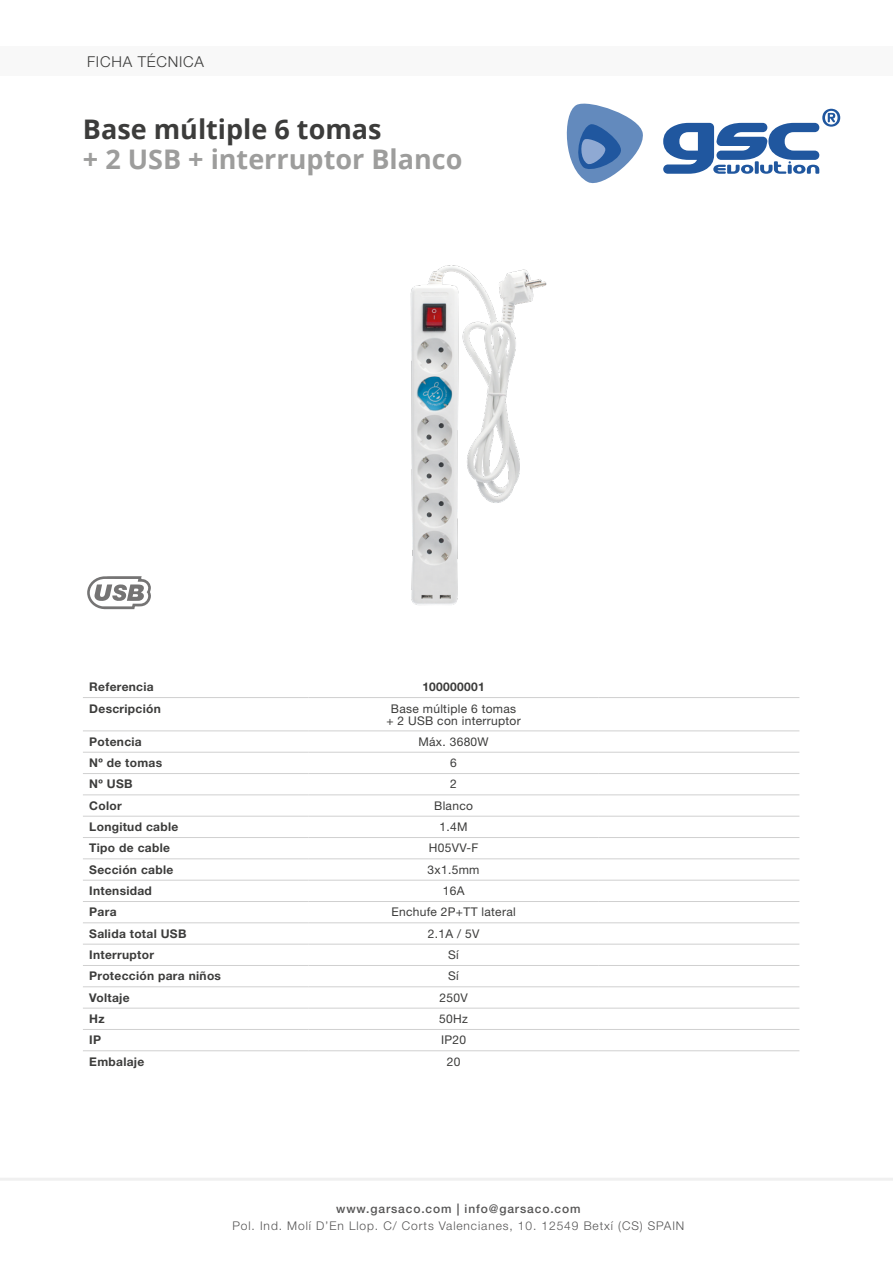
<style>
.page{position:relative;width:893px;height:1263px;background:#fff}
.page>*{position:absolute;margin:0;border:0;box-sizing:border-box;transform-origin:0 0}
.t1{font:700 27px "Open Sans";color:#9d9d9c}
.t2{font:700 27px "Open Sans";color:#3c3c3b}
.t3{font:300 15px "Helvetica Neue LT Std";letter-spacing:.05em;color:#3c3c3b}
.t4{font:700 12px "Helvetica Neue LT Std";letter-spacing:.025em;color:#3c3c3b}
.t5{font:12px/12px "Helvetica Neue LT Std";letter-spacing:.025em;color:#3c3c3b;text-align:center}
.t6{font:300 12px "Helvetica Neue LT Std";letter-spacing:.075em;color:#565555}
.t7{font:500 12px "Helvetica Neue LT Std";letter-spacing:.075em;color:#565555}
</style>
<div class="page">
<svg style="left:663px;top:109px;width:177px;height:65px"></svg>
<svg style="left:566px;top:103px;width:77px;height:81px"></svg>
<hr style="left:0;top:1178px;width:893px;height:3px;background:#f0f0f0">
<div style="left:0;top:47px;width:893px;height:29px;background:#f8f8f8"></div>
<hr style="left:83px;top:730px;width:225px;height:1px;background:#d0d0d0">
<hr style="left:308px;top:730px;width:291px;height:1px;background:#d0d0d0">
<hr style="left:599px;top:730px;width:200px;height:1px;background:#d0d0d0">
<hr style="left:83px;top:752px;width:225px;height:1px;background:#d0d0d0">
<hr style="left:308px;top:752px;width:291px;height:1px;background:#d0d0d0">
<hr style="left:599px;top:752px;width:200px;height:1px;background:#d0d0d0">
<hr style="left:83px;top:773px;width:225px;height:1px;background:#d0d0d0">
<hr style="left:308px;top:773px;width:291px;height:1px;background:#d0d0d0">
<hr style="left:599px;top:773px;width:200px;height:1px;background:#d0d0d0">
<hr style="left:83px;top:794px;width:225px;height:1px;background:#d0d0d0">
<hr style="left:308px;top:794px;width:291px;height:1px;background:#d0d0d0">
<hr style="left:599px;top:794px;width:200px;height:1px;background:#d0d0d0">
<hr style="left:83px;top:816px;width:225px;height:1px;background:#d0d0d0">
<hr style="left:308px;top:816px;width:291px;height:1px;background:#d0d0d0">
<hr style="left:599px;top:816px;width:200px;height:1px;background:#d0d0d0">
<hr style="left:83px;top:837px;width:225px;height:1px;background:#d0d0d0">
<hr style="left:308px;top:837px;width:291px;height:1px;background:#d0d0d0">
<hr style="left:599px;top:837px;width:200px;height:1px;background:#d0d0d0">
<hr style="left:83px;top:858px;width:225px;height:1px;background:#d0d0d0">
<hr style="left:308px;top:858px;width:291px;height:1px;background:#d0d0d0">
<hr style="left:599px;top:858px;width:200px;height:1px;background:#d0d0d0">
<hr style="left:83px;top:880px;width:225px;height:1px;background:#d0d0d0">
<hr style="left:308px;top:880px;width:291px;height:1px;background:#d0d0d0">
<hr style="left:599px;top:880px;width:200px;height:1px;background:#d0d0d0">
<hr style="left:83px;top:901px;width:225px;height:1px;background:#d0d0d0">
<hr style="left:308px;top:901px;width:291px;height:1px;background:#d0d0d0">
<hr style="left:599px;top:901px;width:200px;height:1px;background:#d0d0d0">
<hr style="left:83px;top:922px;width:225px;height:1px;background:#d0d0d0">
<hr style="left:308px;top:922px;width:291px;height:1px;background:#d0d0d0">
<hr style="left:599px;top:922px;width:200px;height:1px;background:#d0d0d0">
<hr style="left:83px;top:944px;width:225px;height:1px;background:#d0d0d0">
<hr style="left:308px;top:944px;width:291px;height:1px;background:#d0d0d0">
<hr style="left:599px;top:944px;width:200px;height:1px;background:#d0d0d0">
<hr style="left:83px;top:965px;width:225px;height:1px;background:#d0d0d0">
<hr style="left:308px;top:965px;width:291px;height:1px;background:#d0d0d0">
<hr style="left:599px;top:965px;width:200px;height:1px;background:#d0d0d0">
<hr style="left:83px;top:986px;width:225px;height:1px;background:#d0d0d0">
<hr style="left:308px;top:986px;width:291px;height:1px;background:#d0d0d0">
<hr style="left:599px;top:986px;width:200px;height:1px;background:#d0d0d0">
<hr style="left:83px;top:1008px;width:225px;height:1px;background:#d0d0d0">
<hr style="left:308px;top:1008px;width:291px;height:1px;background:#d0d0d0">
<hr style="left:599px;top:1008px;width:200px;height:1px;background:#d0d0d0">
<hr style="left:83px;top:1029px;width:225px;height:1px;background:#d0d0d0">
<hr style="left:308px;top:1029px;width:291px;height:1px;background:#d0d0d0">
<hr style="left:599px;top:1029px;width:200px;height:1px;background:#d0d0d0">
<hr style="left:83px;top:1050px;width:225px;height:1px;background:#d0d0d0">
<hr style="left:308px;top:1050px;width:291px;height:1px;background:#d0d0d0">
<hr style="left:599px;top:1050px;width:200px;height:1px;background:#d0d0d0">
<hr style="left:83px;top:697px;width:225px;height:1px;background:#d0d0d0">
<hr style="left:308px;top:697px;width:291px;height:1px;background:#d0d0d0">
<hr style="left:599px;top:697px;width:200px;height:1px;background:#d0d0d0">
<svg style="left:87px;top:576px;width:64px;height:33px"></svg>
<img style="left:410px;top:265px;width:137px;height:340px">
<p class="t3" style="left:87px;top:52px;width:118px">FICHA TÉCNICA</p>
<h1 class="t2" style="left:83px;top:110px;width:300px">Base múltiple 6 tomas</h1>
<h1 class="t1" style="left:83px;top:140px;width:381px">+ 2 USB + interruptor Blanco</h1>
<p class="t4" style="left:89px;top:679px;width:66px">Referencia</p>
<p class="t4" style="left:422px;top:679px;width:64px">100000001</p>
<p class="t4" style="left:89px;top:701px;width:73px">Descripción</p>
<p class="t5" style="left:386px;top:702px;width:136px">Base múltiple 6 tomas + 2 USB con interruptor</p>
<p class="t4" style="left:89px;top:734px;width:54px">Potencia</p>
<p class="t5" style="left:418px;top:735px;width:72px">Máx. 3680W</p>
<p class="t4" style="left:89px;top:755px;width:74px">Nº de tomas</p>
<p class="t5" style="left:450px;top:757px;width:8px">6</p>
<p class="t4" style="left:89px;top:777px;width:45px">Nº USB</p>
<p class="t5" style="left:450px;top:778px;width:8px">2</p>
<p class="t4" style="left:89px;top:798px;width:34px">Color</p>
<p class="t5" style="left:434px;top:799px;width:40px">Blanco</p>
<p class="t4" style="left:89px;top:819px;width:90px">Longitud cable</p>
<p class="t5" style="left:440px;top:821px;width:30px">1.4M</p>
<p class="t4" style="left:89px;top:841px;width:82px">Tipo de cable</p>
<p class="t5" style="left:429px;top:842px;width:51px">H05VV-F</p>
<p class="t4" style="left:89px;top:862px;width:86px">Sección cable</p>
<p class="t5" style="left:428px;top:863px;width:53px">3x1.5mm</p>
<p class="t4" style="left:89px;top:883px;width:64px">Intensidad</p>
<p class="t5" style="left:443px;top:885px;width:23px">16A</p>
<p class="t4" style="left:89px;top:905px;width:29px">Para</p>
<p class="t5" style="left:391px;top:906px;width:126px">Enchufe 2P+TT lateral</p>
<p class="t4" style="left:89px;top:926px;width:99px">Salida total USB</p>
<p class="t5" style="left:428px;top:927px;width:53px">2.1A / 5V</p>
<p class="t4" style="left:89px;top:947px;width:66px">Interruptor</p>
<p class="t5" style="left:448px;top:949px;width:12px">Sí</p>
<p class="t4" style="left:89px;top:969px;width:133px">Protección para niños</p>
<p class="t5" style="left:448px;top:970px;width:12px">Sí</p>
<p class="t4" style="left:89px;top:990px;width:42px">Voltaje</p>
<p class="t5" style="left:439px;top:991px;width:30px">250V</p>
<p class="t4" style="left:89px;top:1011px;width:17px">Hz</p>
<p class="t5" style="left:439px;top:1013px;width:30px">50Hz</p>
<p class="t4" style="left:89px;top:1033px;width:13px">IP</p>
<p class="t5" style="left:441px;top:1034px;width:27px">IP20</p>
<p class="t4" style="left:89px;top:1054px;width:57px">Embalaje</p>
<p class="t5" style="left:447px;top:1055px;width:15px">20</p>
<p class="t7" style="left:336px;top:1202px;width:246px">www.garsaco.com | info@garsaco.com</p>
<p class="t6" style="left:232px;top:1218px;width:453px">Pol. Ind. Molí D’En Llop. C/ Corts Valencianes, 10. 12549 Betxí (CS) SPAIN</p>
</div>
